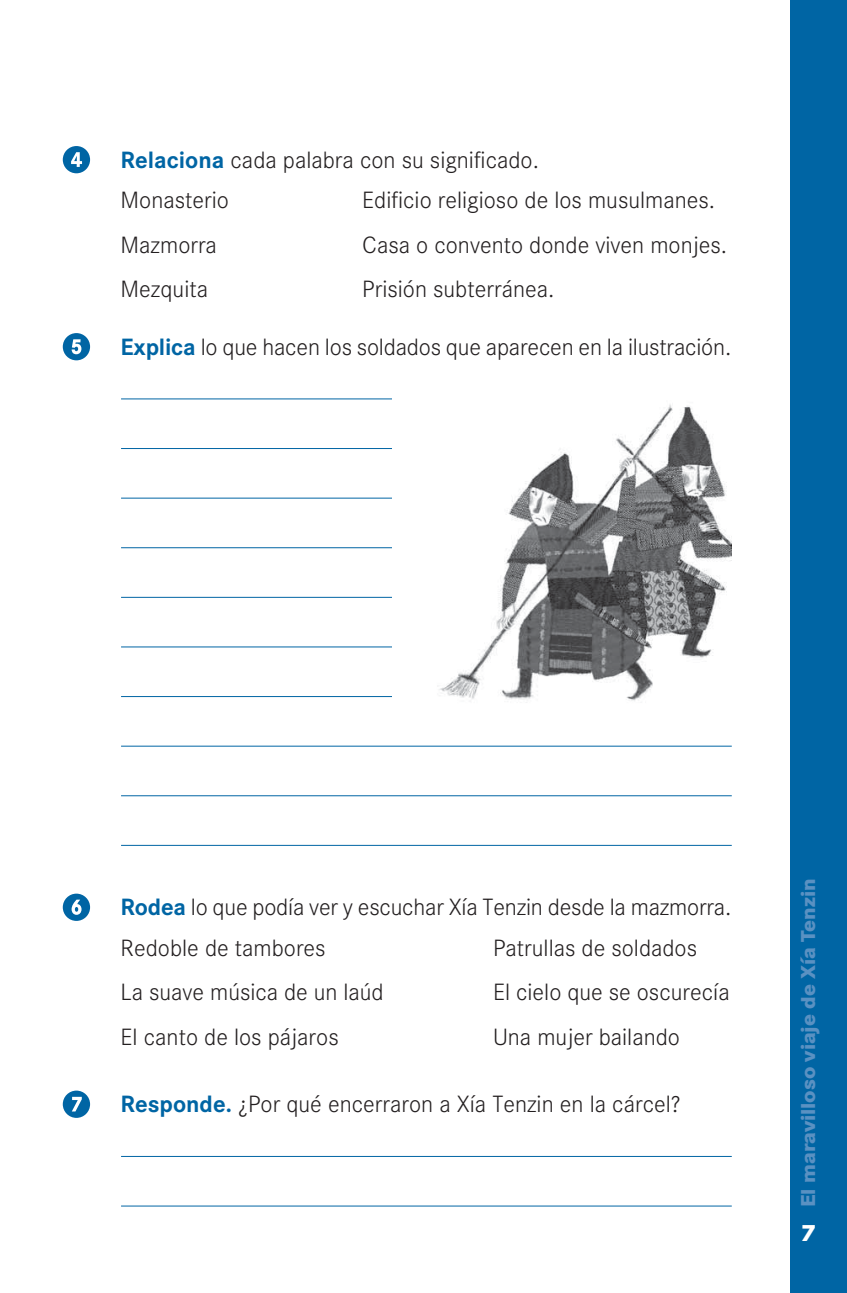
<style>
.page{position:relative;width:847px;height:1293px;background:#fff}
.page>*{position:absolute;margin:0;border:0;box-sizing:border-box;transform-origin:0 0}
.t1{font:300 24.5px/44.6px "Corporate S";color:#231f20}
.t2{font:800 24.5px "Corporate S";color:#fff}
.t3{font:800 21px "Corporate S";color:#5a91c2}
.s1{font-weight:700;color:#0065a4}
</style>
<div class="page">
<div style="left:790px;top:0;width:56px;height:1293px;background:#0065a4"></div>
<svg style="left:63px;top:146px;width:27px;height:27px"></svg>
<svg style="left:63px;top:333px;width:27px;height:27px"></svg>
<hr style="left:121px;top:398px;width:610px;height:1px;background:#0065a4">
<hr style="left:121px;top:448px;width:610px;height:1px;background:#0065a4">
<hr style="left:121px;top:498px;width:610px;height:1px;background:#0065a4">
<hr style="left:121px;top:547px;width:610px;height:1px;background:#0065a4">
<hr style="left:121px;top:597px;width:610px;height:1px;background:#0065a4">
<hr style="left:121px;top:646px;width:610px;height:1px;background:#0065a4">
<hr style="left:121px;top:696px;width:610px;height:1px;background:#0065a4">
<hr style="left:121px;top:746px;width:610px;height:1px;background:#0065a4">
<hr style="left:121px;top:795px;width:610px;height:1px;background:#0065a4">
<hr style="left:121px;top:845px;width:610px;height:1px;background:#0065a4">
<svg style="left:63px;top:893px;width:27px;height:28px"></svg>
<svg style="left:63px;top:1090px;width:27px;height:28px"></svg>
<hr style="left:121px;top:1156px;width:610px;height:1px;background:#0065a4">
<hr style="left:121px;top:1205px;width:610px;height:1px;background:#0065a4">
<div style="left:392px;top:383px;width:339px;height:330px;background:#fff"></div>
<img style="left:439px;top:404px;width:292px;height:299px">
<p class="t1" style="left:121px;top:142px;width:420px;line-height:40.2px"><span class="s1">Relaciona</span> cada palabra con su significado.<br>Monasterio</p>
<p class="t1" style="left:121px;top:224px;width:98px">Mazmorra<br>Mezquita</p>
<p class="t1" style="left:362px;top:180px;width:366px">Edificio religioso de los musulmanes.<br>Casa o convento donde viven monjes.<br>Prisión subterránea.</p>
<p class="t1" style="left:121px;top:326px;width:612px"><span class="s1">Explica</span> lo que hacen los soldados que aparecen en la ilustración.</p>
<p class="t1" style="left:121px;top:889px;width:612px;line-height:40.2px"><span class="s1">Rodea</span> lo que podía ver y escuchar Xía Tenzin desde la mazmorra.<br>Redoble de tambores</p>
<p class="t1" style="left:121px;top:972px;width:264px">La suave música de un laúd<br>El canto de los pájaros</p>
<p class="t1" style="left:493px;top:927px;width:238px">Patrullas de soldados<br>El cielo que se oscurecía<br>Una mujer bailando</p>
<p class="t1" style="left:121px;top:1084px;width:561px"><span class="s1">Responde.</span> ¿Por qué encerraron a Xía Tenzin en la cárcel?</p>
<p class="t3" style="left:800px;top:1207px;width:330px;rotate:-90deg">El maravilloso viaje de Xía Tenzin</p>
<p class="t2" style="left:800px;top:1223px;width:17px">7</p>
</div>
